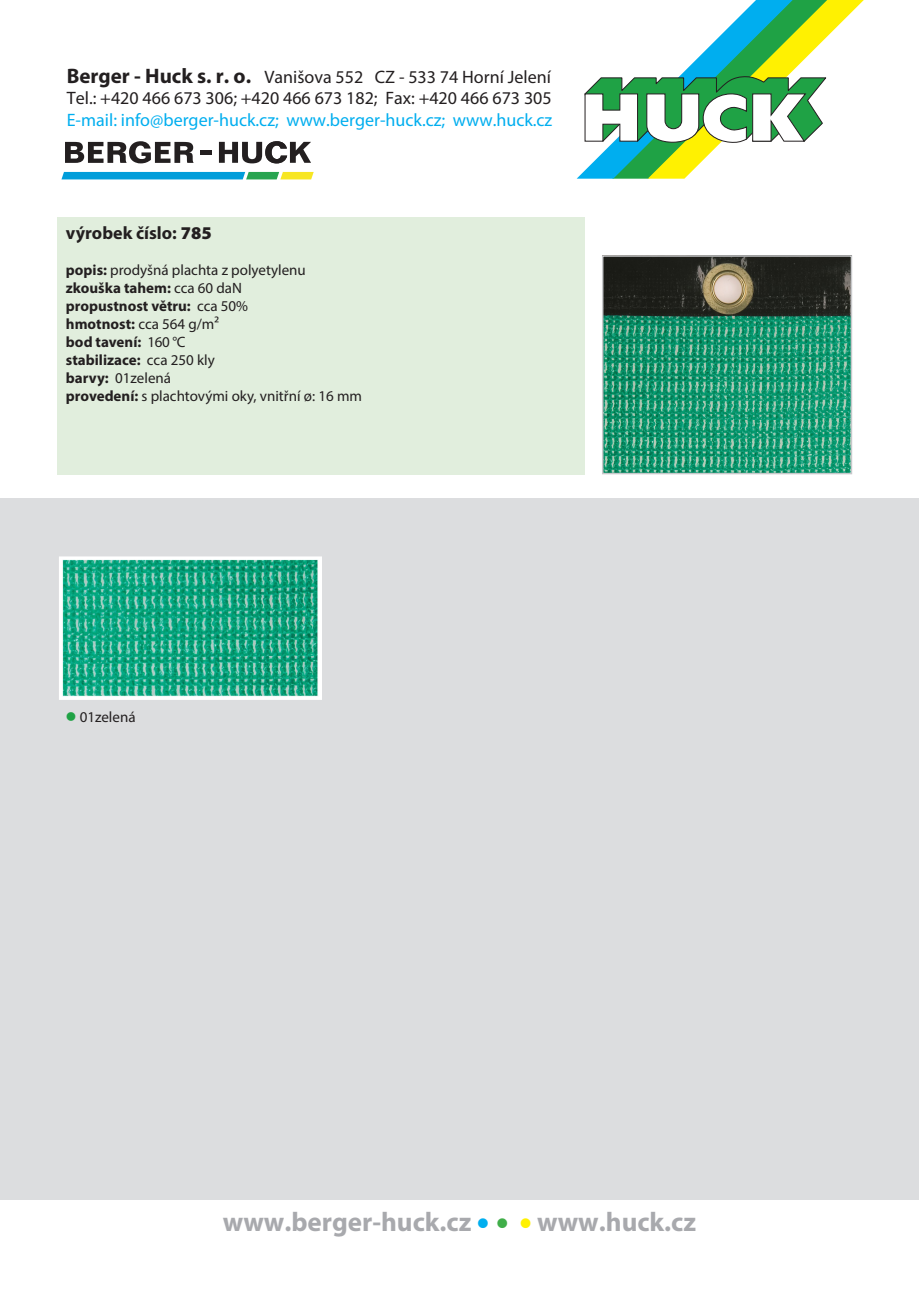
<style>
.page{position:relative;width:919px;height:1289px;background:#fff}
.page>*{position:absolute;margin:0;border:0;box-sizing:border-box;transform-origin:0 0}
.t1{font:700 27px "Myriad Pro";color:#a8a9ad}
.t2{font:18px/21.6px "Myriad Pro";color:#231f20}
.t3{font:18px "Myriad Pro";color:#00aeef}
.t4{font:700 18px "Myriad Pro";color:#231f20}
.t5{font:15px "Myriad Pro";color:#231f20}
.t6{font:700 15px "Myriad Pro";color:#231f20}
.s1{font-weight:700;font-size:21px}
.s2{font-weight:900}
.s3{font-weight:700}
.s4{font-weight:400}
.s5{color:#1fa245}
.s6{color:#00aeef}
.s7{color:#40ae49}
.s8{color:#fff101}
</style>
<div class="page">
<div style="left:0;top:497px;width:918px;height:702px;background:#dcdddf"></div>
<svg style="left:576px;top:0;width:288px;height:179px"></svg>
<div style="left:200px;top:150px;width:11px;height:5px;background:#231f20"></div>
<svg style="left:65px;top:141px;width:129px;height:22px"></svg>
<svg style="left:61px;top:172px;width:253px;height:7px;background:#2daab4"></svg>
<svg style="left:219px;top:141px;width:92px;height:22px"></svg>
<div style="left:57px;top:217px;width:527px;height:257px;background:#e1eedd"></div>
<img style="left:63px;top:560px;width:255px;height:136px">
<div style="left:59px;top:556px;width:263px;height:144px;border:3px solid #fff"></div>
<img style="left:605px;top:258px;width:244px;height:213px">
<div style="left:602px;top:255px;width:250px;height:219px;border:2px solid #c7c8ca"></div>
<p class="t2" style="left:67px;top:66px;width:486px"><span class="s1">Berger - Huck s. r. o.</span> Vanišova 552 CZ - 533 74 Horní Jelení<br>Tel.: +420 466 673 306; +420 466 673 182; Fax: +420 466 673 305</p>
<p class="t3" style="left:67px;top:109px;width:487px">E-mail: info@berger-huck.cz; www.berger-huck.cz; www.huck.cz</p>
<p class="t4" style="left:66px;top:221px;width:147px">výrobek číslo: <span class="s2">785</span></p>
<p class="t5" style="left:66px;top:261px;width:241px"><span class="s3">popis:</span> prodyšná plachta z polyetylenu</p>
<p class="t6" style="left:66px;top:278px;width:178px">zkouška tahem: <span class="s4">cca 60 daN</span></p>
<p class="t6" style="left:66px;top:296px;width:184px">propustnost větru: <span class="s4">cca 50%</span></p>
<p class="t5" style="left:66px;top:315px;width:155px"><span class="s3">hmotnost:</span> cca 564 g/m²</p>
<p class="t6" style="left:66px;top:332px;width:121px">bod tavení: <span class="s4">160 °C</span></p>
<p class="t6" style="left:66px;top:350px;width:150px">stabilizace: <span class="s4">cca 250 kly</span></p>
<p class="t5" style="left:66px;top:369px;width:107px"><span class="s3">barvy:</span> 01zelená</p>
<p class="t5" style="left:66px;top:387px;width:297px"><span class="s3">provedení:</span> s plachtovými oky, vnitřní ø: 16 mm</p>
<p class="t5" style="left:65px;top:707px;width:72px"><span class="s5">●</span> 01zelená</p>
<h1 class="t1" style="left:223px;top:1203px;width:474px">www.berger-huck.cz <span class="s6">•</span> <span class="s7">•</span> <span class="s8">•</span> www.huck.cz</h1>
</div>
